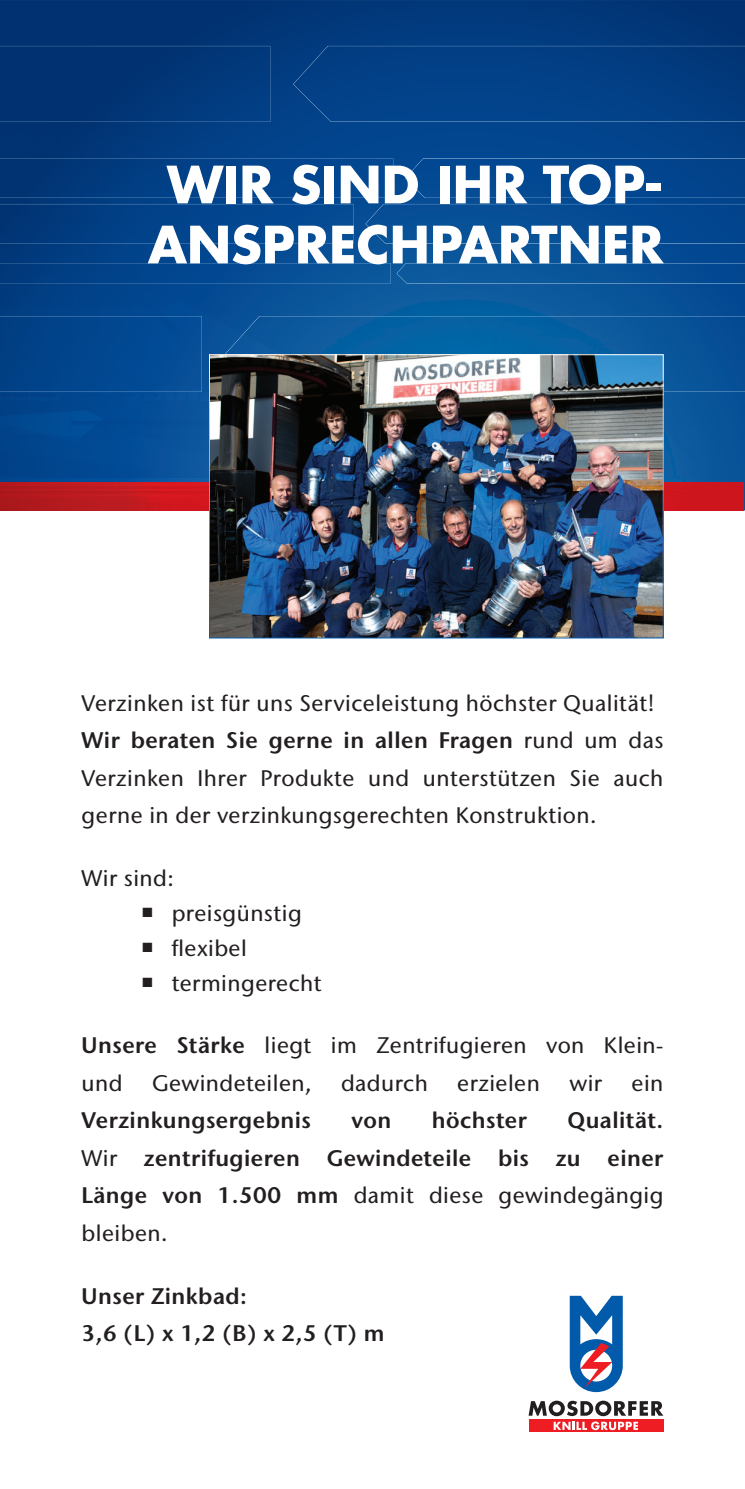
<style>
.page{position:relative;width:745px;height:1489px;background:#fff}
.page>*{position:absolute;margin:0;border:0;box-sizing:border-box;transform-origin:0 0}
.t1{font:700 50px/60px "Futura LT Pro";color:#fff;text-align:center}
.t2{font:500 22.5px/37.5px "Stone Sans IIITC Pro";letter-spacing:.02em;color:#231f20}
.t3{font:600 22.5px/37.5px "Stone Sans IIITC Pro";letter-spacing:.02em;color:#231f20;text-align:justify}
.s1{font-weight:600}
.s2{font-weight:500}
</style>
<div class="page">
<img style="left:0;top:0;width:744px;height:510px">
<img style="left:0;top:204px;width:744px;height:39px">
<img style="left:0;top:158px;width:744px;height:40px">
<img style="left:0;top:46px;width:744px;height:76px">
<img style="left:0;top:316px;width:744px;height:76px">
<img style="left:0;top:263px;width:744px;height:20px">
<img style="left:0;top:482px;width:742px;height:28px">
<img style="left:209px;top:354px;width:454px;height:284px">
<div style="left:528px;top:1419px;width:134px;height:13px;background:#ee1d23"></div>
<svg style="left:553px;top:1421px;width:84px;height:8px"></svg>
<svg style="left:528px;top:1400px;width:135px;height:15px"></svg>
<svg style="left:569px;top:1295px;width:53px;height:96px"></svg>
<h1 class="t1" style="left:148px;top:153px;width:516px">WIR SIND IHR TOP-<br>ANSPRECHPARTNER</h1>
<p class="t2" style="left:81px;top:683px;width:583px">Verzinken ist für uns Serviceleistung höchster Qualität!<br><span class="s1">Wir beraten Sie gerne in allen Fragen</span> rund um das Verzinken Ihrer Produkte und unterstützen Sie auch gerne in der verzinkungsgerechten Konstruktion.</p>
<p class="t2" style="left:81px;top:858px;width:94px">Wir sind:</p>
<p class="t2" style="left:141px;top:893px;width:161px"><sup>■</sup> preisgünstig</p>
<p class="t2" style="left:141px;top:928px;width:107px"><sup>■</sup> flexibel</p>
<p class="t2" style="left:141px;top:963px;width:181px"><sup>■</sup> termingerecht</p>
<p class="t2" style="left:81px;top:1026px;width:583px"><span class="s1">Unsere Stärke</span> liegt im Zentrifugieren von Klein&shy;und</p>
<p class="t2" style="left:152px;top:1063px;width:161px">Gewindeteilen,</p>
<p class="t2" style="left:341px;top:1063px;width:88px">dadurch</p>
<p class="t2" style="left:457px;top:1063px;width:84px">erzielen</p>
<p class="t2" style="left:569px;top:1063px;width:34px">wir</p>
<p class="t2" style="left:631px;top:1063px;width:33px">ein</p>
<p class="t3" style="left:81px;top:1101px;width:231px">Verzinkungsergebnis</p>
<p class="t3" style="left:351px;top:1101px;width:41px">von</p>
<p class="t3" style="left:431px;top:1101px;width:97px">höchster</p>
<p class="t3" style="left:81px;top:1101px;width:583px;text-indent:485px">Qualität.<br><span class="s2">Wir</span> zentrifugieren Gewindeteile bis zu einer Länge von 1.500 mm <span class="s2">damit diese gewindegängig bleiben.</span></p>
<p class="t3" style="left:81px;top:1276px;width:304px">Unser Zinkbad:<br>3,6 (L) x 1,2 (B) x 2,5 (T) m</p>
</div>
